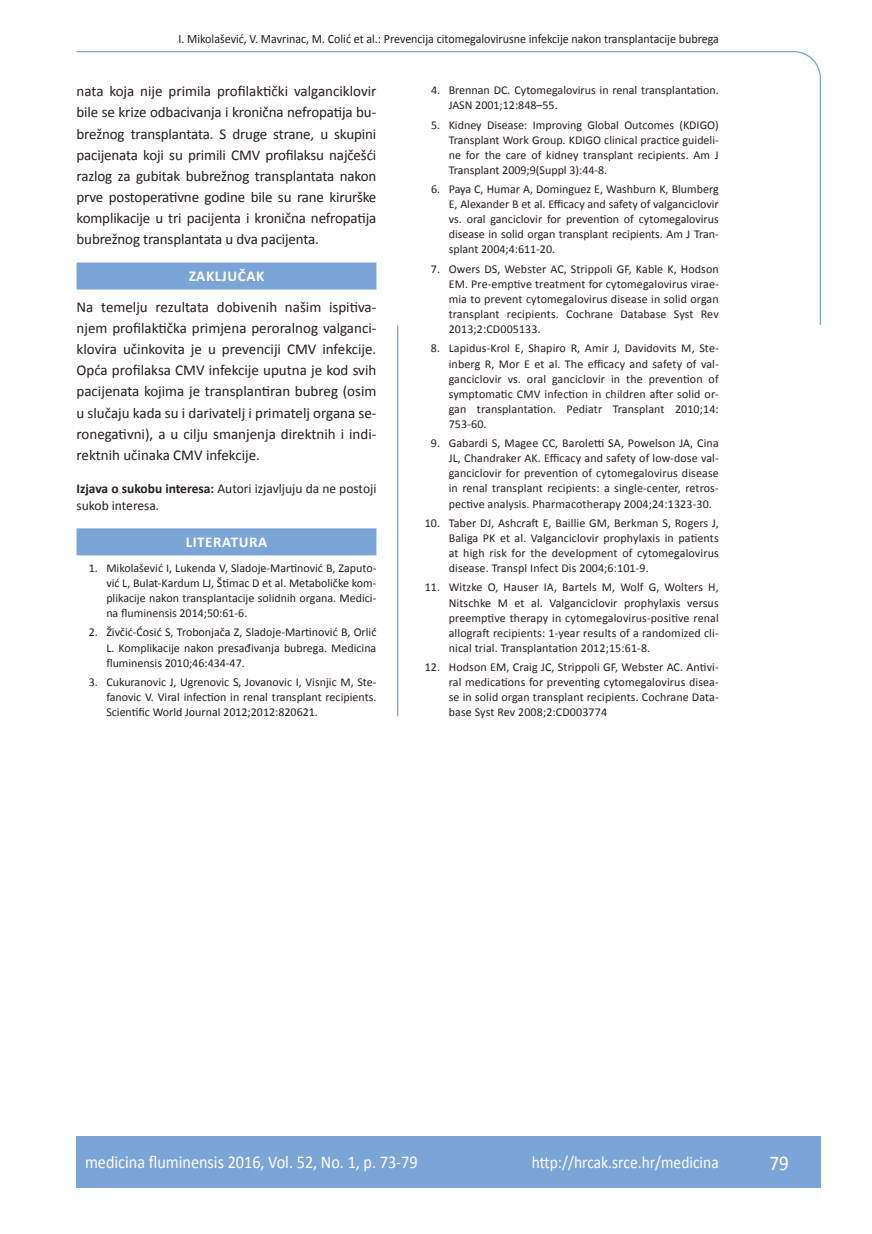
<style>
.page{position:relative;width:872px;height:1234px;background:#fff}
.page>*{position:absolute;margin:0;border:0;box-sizing:border-box;transform-origin:0 0}
.t1{font:21px "Calibri";color:#fff;scale:.9 1}
.t2{font:18px "Calibri";color:#fff;scale:.9 1}
.t3{font:17.25px "Calibri";color:#fff;scale:.9 1}
.t4{font:15px/21.1px "Calibri";letter-spacing:-.01em;color:#231f20;text-align:justify}
.t5{font:700 15px "Calibri";letter-spacing:.04em;color:#fff}
.t6{font:13.5px/16.6px "Calibri";color:#231f20}
.t7{font:12.75px "Calibri";color:#231f20;scale:.94 1}
.t8{font:12px/15px "Calibri";color:#231f20;text-align:justify}
.s1{font-weight:700}
.s2{font-style:italic}
</style>
<div class="page">
<svg style="left:76px;top:51px;width:745px;height:275px"></svg>
<hr style="left:397px;top:325px;width:1px;height:391px;background:#7ca5d7">
<div style="left:77px;top:1135px;width:744px;height:51px;background:#7ca5d7"></div>
<div style="left:77px;top:262px;width:299px;height:27px;background:#7ca5d7"></div>
<div style="left:77px;top:528px;width:299px;height:27px;background:#7ca5d7"></div>
<p class="t7" style="left:178px;top:30px;width:576px">I. Mikolašević, V. Mavrinac, M. Colić et al.: Prevencija citomegalovirusne infekcije nakon transplantacije bubrega</p>
<p class="t4" style="left:77px;top:80px;width:301px">nata koja nije primila profilaktički valganciklovir bile se krize odbacivanja i kronična nefropatija bu&shy;brežnog transplantata. S druge strane, u skupini pacijenata koji su primili CMV profilaksu najčešći razlog za gubitak bubrežnog transplantata nakon prve postoperativne godine bile su rane kirurške komplikacije u tri pacijenta i kronična nefropatija bubrežnog transplantata u dva pacijenta.</p>
<p class="t5" style="left:189px;top:267px;width:77px">ZAKLJUČAK</p>
<p class="t4" style="left:77px;top:295px;width:301px">Na temelju rezultata dobivenih našim ispitiva&shy;njem profilaktička primjena peroralnog valganci&shy;klovira učinkovita je u prevenciji CMV infekcije.<br>Opća profilaksa CMV infekcije uputna je kod svih pacijenata kojima je transplantiran bubreg (osim u slučaju kada su i darivatelj i primatelj organa se&shy;ronegativni), a u cilju smanjenja direktnih i indi&shy;rektnih učinaka CMV infekcije.</p>
<p class="t6" style="left:77px;top:480px;width:301px"><span class="s1">Izjava o sukobu interesa:</span> Autori izjavljuju da ne postoji sukob interesa<span class="s2">.</span></p>
<p class="t5" style="left:186px;top:532px;width:83px">LITERATURA</p>
<p class="t8" style="left:106px;top:559px;width:272px;text-indent:-18px">1. Mikolašević I, Lukenda V, Sladoje-Martinović B, Zaputo&shy;vić L, Bulat-Kardum LJ, Štimac D et al. Metaboličke kom&shy;plikacije nakon transplantacije solidnih organa. Medici&shy;na fluminensis 2014;50:61-6.</p>
<p class="t8" style="left:106px;top:624px;width:271px;text-indent:-18px">2. Živčić-Ćosić S, Trobonjača Z, Sladoje-Martinović B, Orlić L. Komplikacije nakon presađivanja bubrega. Medicina fluminensis 2010;46:434-47.</p>
<p class="t8" style="left:106px;top:673px;width:271px;text-indent:-18px">3. Cukuranovic J, Ugrenovic S, Jovanovic I, Visnjic M, Ste&shy;fanovic V. Viral infection in renal transplant recipients.<br>Scientific World Journal 2012;2012:820621.</p>
<p class="t8" style="left:449px;top:82px;width:271px;text-indent:-18px">4. Brennan DC. Cytomegalovirus in renal transplantation.<br>JASN 2001;12:848–55.</p>
<p class="t8" style="left:449px;top:116px;width:271px;text-indent:-18px">5. Kidney Disease: Improving Global Outcomes (KDIGO)<br>Transplant Work Group. KDIGO clinical practice guideli&shy;ne for the care of kidney transplant recipients. Am J Transplant 2009;9(Suppl 3):44-8.</p>
<p class="t8" style="left:449px;top:181px;width:271px;text-indent:-18px">6. Paya C, Humar A, Dominguez E, Washburn K, Blumberg E, Alexander B et al. Efficacy and safety of valganciclovir vs. oral ganciclovir for prevention of cytomegalovirus disease in solid organ transplant recipients. Am J Tran&shy;splant 2004;4:611-20.</p>
<p class="t8" style="left:449px;top:261px;width:271px;text-indent:-18px">7. Owers DS, Webster AC, Strippoli GF, Kable K, Hodson EM. Pre-emptive treatment for cytomegalovirus virae&shy;mia to prevent cytomegalovirus disease in solid organ transplant recipients. Cochrane Database Syst Rev 2013;2:CD005133.</p>
<p class="t8" style="left:449px;top:340px;width:271px;text-indent:-18px">8. Lapidus-Krol E, Shapiro R, Amir J, Davidovits M, Ste&shy;inberg R, Mor E et al. The efficacy and safety of val&shy;ganciclovir vs. oral ganciclovir in the prevention of symptomatic CMV infection in children after solid or&shy;gan transplantation. Pediatr Transplant 2010;14:<br>753-60.</p>
<p class="t8" style="left:449px;top:435px;width:271px;text-indent:-18px">9. Gabardi S, Magee CC, Baroletti SA, Powelson JA, Cina JL, Chandraker AK. Efficacy and safety of low-dose val&shy;ganciclovir for prevention of cytomegalovirus disease in renal transplant recipients: a single-center, retros&shy;pective analysis. Pharmacotherapy 2004;24:1323-30.</p>
<p class="t8" style="left:449px;top:514px;width:271px;text-indent:-24px">10. Taber DJ, Ashcraft E, Baillie GM, Berkman S, Rogers J, Baliga PK et al. Valganciclovir prophylaxis in patients at high risk for the development of cytomegalovirus disease. Transpl Infect Dis 2004;6:101-9.</p>
<p class="t8" style="left:449px;top:579px;width:271px;text-indent:-24px">11. Witzke O, Hauser IA, Bartels M, Wolf G, Wolters H, Nitschke M et al. Valganciclovir prophylaxis versus preemptive therapy in cytomegalovirus-positive renal allograft recipients: 1-year results of a randomized cli&shy;nical trial. Transplantation 2012;15:61-8.</p>
<p class="t8" style="left:449px;top:659px;width:271px;text-indent:-24px">12. Hodson EM, Craig JC, Strippoli GF, Webster AC. Antivi&shy;ral medications for preventing cytomegalovirus disea&shy;se in solid organ transplant recipients. Cochrane Data&shy;base Syst Rev 2008;2:CD003774</p>
<h2 class="t2" style="left:85px;top:1150px;width:371px">medicina fluminensis 2016, Vol. 52, No. 1, p. 73-79</h2>
<h3 class="t3" style="left:532px;top:1151px;width:209px">http://hrcak.srce.hr/medicina</h3>
<h1 class="t1" style="left:769px;top:1149px;width:23px">79</h1>
</div>
